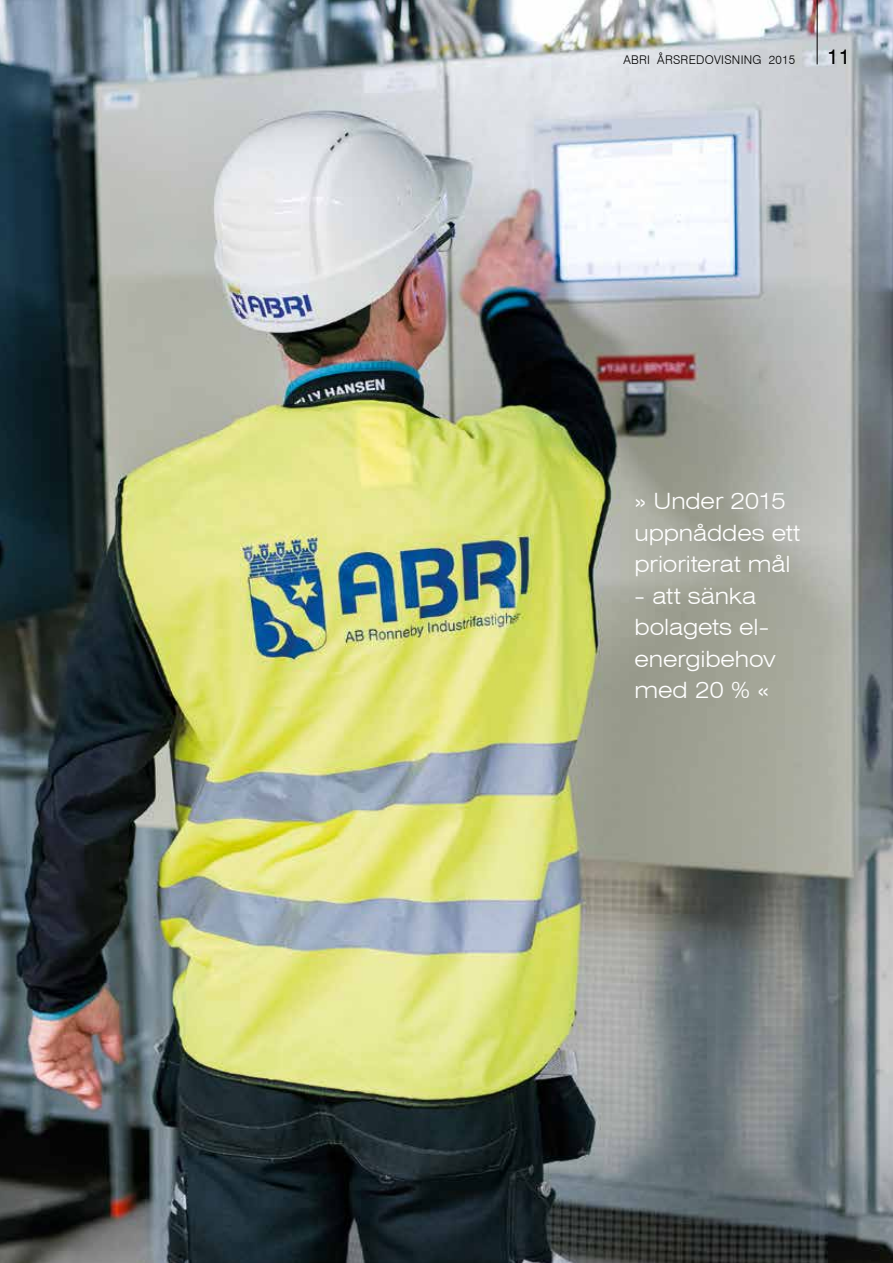
<style>
.page{position:relative;width:893px;height:1263px;background:#fff}
.page>*{position:absolute;margin:0;border:0;box-sizing:border-box;transform-origin:0 0}
.t1{font:300 expanded 22.5px/31.5px "Swiss 721 BT";letter-spacing:-.005em;color:#fff}
.t2{font:21px "Swiss 721 BT";color:#000}
.t3{font:300 12px "Swiss 721 BT";letter-spacing:.025em;color:#000}
.s1{font-size:12.6px}
</style>
<div class="page">
<img style="left:0;top:0;width:893px;height:1263px">
<hr style="left:817px;top:0;width:1px;height:64px;background:#000">
<p class="t3" style="left:623px;top:53px;width:173px">ABRI ÅRSREDOVISNING 201<span class="s1">5</span></p>
<p class="t2" style="left:827px;top:44px;width:25px">11</p>
<p class="t1" style="left:634px;top:486px;width:167px">» Under 2015 uppnåddes ett prioriterat mål</p>
<p class="t1" style="left:634px;top:580px;width:143px">- att sänka bolagets el&shy;energibehov med 20 % «</p>
</div>
